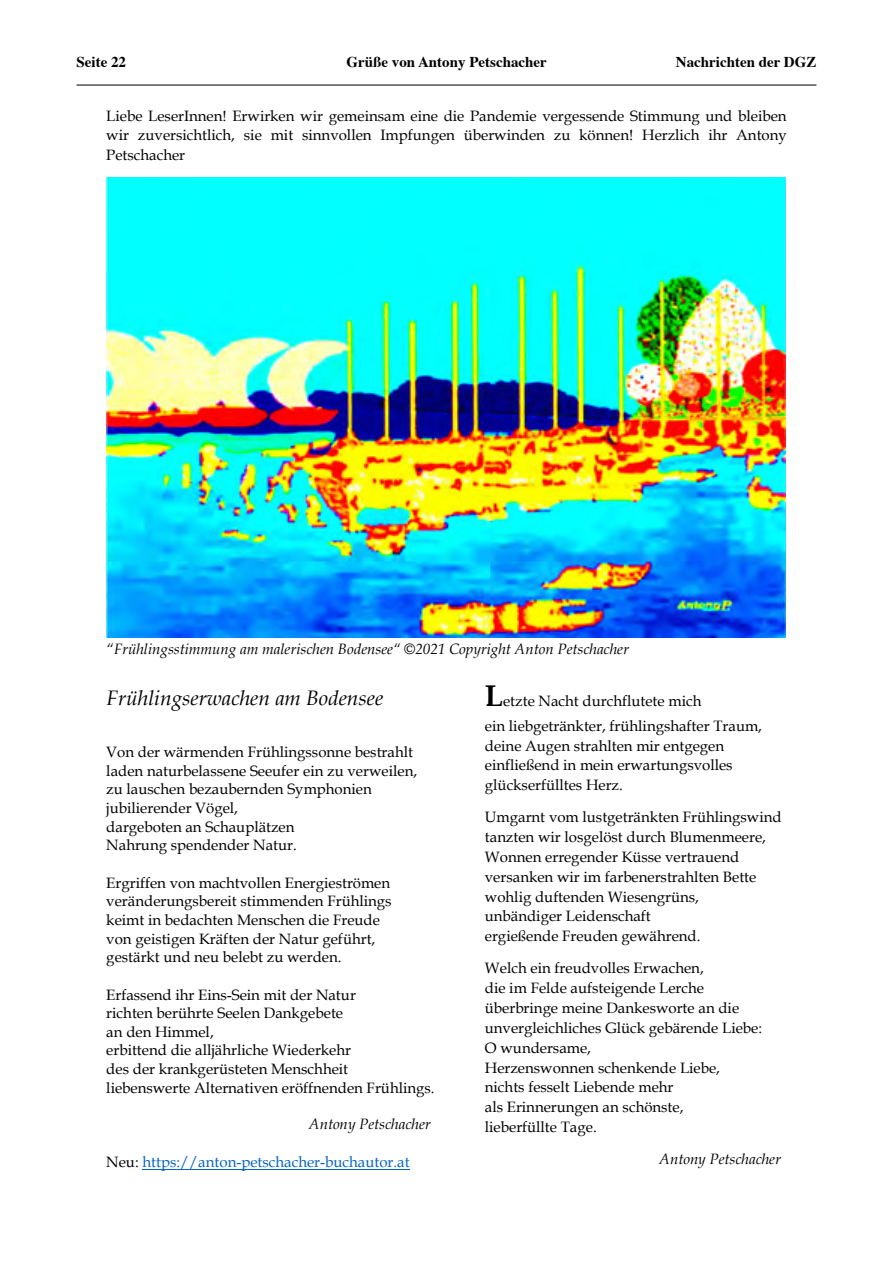
<style>
.page{position:relative;width:893px;height:1263px;background:#fff}
.page>*{position:absolute;margin:0;border:0;box-sizing:border-box;transform-origin:0 0}
.t1{font:italic 21px "Book Antiqua";color:#000}
.t2{font:15px/19.8px "Book Antiqua";color:#000}
.t3{font:italic 15px "Book Antiqua";color:#000}
.t4{font:700 15px "Times";color:#000}
.t5{font:15px "Book Antiqua";color:#0563c1}
.t6{font:700 15px "Times New Roman";color:#000}
.s1{color:#000}
.s2{font-weight:700;font-size:30px}
</style>
<div class="page">
<hr style="left:77px;top:85px;width:739px;height:1px;background:#000">
<hr style="left:143px;top:1168px;width:267px;height:1px;background:#0563c1">
<img style="left:106px;top:178px;width:680px;height:460px">
<p class="t4" style="left:77px;top:47px;width:51px">Seite 22</p>
<p class="t6" style="left:106px;top:51px;width:51px">Seite 22</p>
<p class="t4" style="left:346px;top:47px;width:202px">Grüße von Antony Petschacher</p>
<p class="t6" style="left:646px;top:51px;width:142px">Nachrichten der DGZ</p>
<p class="t4" style="left:676px;top:47px;width:142px">Nachrichten der DGZ</p>
<p class="t2" style="left:106px;top:105px;width:682px;text-align:justify">Liebe LeserInnen! Erwirken wir gemeinsam eine die Pandemie vergessende Stimmung und bleiben wir zuversichtlich, sie mit sinnvollen Impfungen überwinden zu können! Herzlich ihr Antony Petschacher</p>
<p class="t3" style="left:106px;top:638px;width:524px">“Frühlingsstimmung am malerischen Bodensee“ ©2021 Copyright Anton Petschacher</p>
<h1 class="t1" style="left:106px;top:683px;width:278px">Frühlingserwachen am Bodensee</h1>
<p class="t2" style="left:106px;top:742px;width:312px;line-height:18.6px">Von der wärmenden Frühlingssonne bestrahlt laden naturbelassene Seeufer ein zu verweilen, zu lauschen bezaubernden Symphonien jubilierender Vögel,<br>dargeboten an Schauplätzen<br>Nahrung spendender Natur.</p>
<p class="t2" style="left:106px;top:873px;width:287px;line-height:18.6px">Ergriffen von machtvollen Energieströmen veränderungsbereit stimmenden Frühlings keimt in bedachten Menschen die Freude von geistigen Kräften der Natur geführt, gestärkt und neu belebt zu werden.</p>
<p class="t2" style="left:106px;top:985px;width:330px;line-height:18.6px">Erfassend ihr Eins-Sein mit der Natur<br>richten berührte Seelen Dankgebete<br>an den Himmel,<br>erbittend die alljährliche Wiederkehr<br>des der krankgerüsteten Menschheit liebenswerte Alternativen eröffnenden Frühlings.</p>
<p class="t3" style="left:309px;top:1114px;width:123px">Antony Petschacher</p>
<p class="t5" style="left:106px;top:1151px;width:305px"><span class="s1">Neu:</span> https://anton-petschacher-buchautor.at</p>
<p class="t2" style="left:485px;top:688px;width:279px;line-height:24.8px"><span class="s2">L</span>etzte Nacht durchflutete mich<br>ein liebgetränkter, frühlingshafter Traum,</p>
<p class="t2" style="left:485px;top:735px;width:249px">deine Augen strahlten mir entgegen einfließend in mein erwartungsvolles glückserfülltes Herz.</p>
<p class="t2" style="left:485px;top:807px;width:298px">Umgarnt vom lustgetränkten Frühlingswind tanzten wir losgelöst durch Blumenmeere, Wonnen erregender Küsse vertrauend versanken wir im farbenerstrahlten Bette wohlig duftenden Wiesengrüns,<br>unbändiger Leidenschaft<br>ergießende Freuden gewährend.</p>
<p class="t2" style="left:485px;top:958px;width:279px">Welch ein freudvolles Erwachen,<br>die im Felde aufsteigende Lerche überbringe meine Dankesworte an die unvergleichliches Glück gebärende Liebe:<br>O wundersame,<br>Herzenswonnen schenkende Liebe, nichts fesselt Liebende mehr<br>als Erinnerungen an schönste,<br>lieberfüllte Tage.</p>
<p class="t3" style="left:659px;top:1148px;width:123px">Antony Petschacher</p>
</div>
